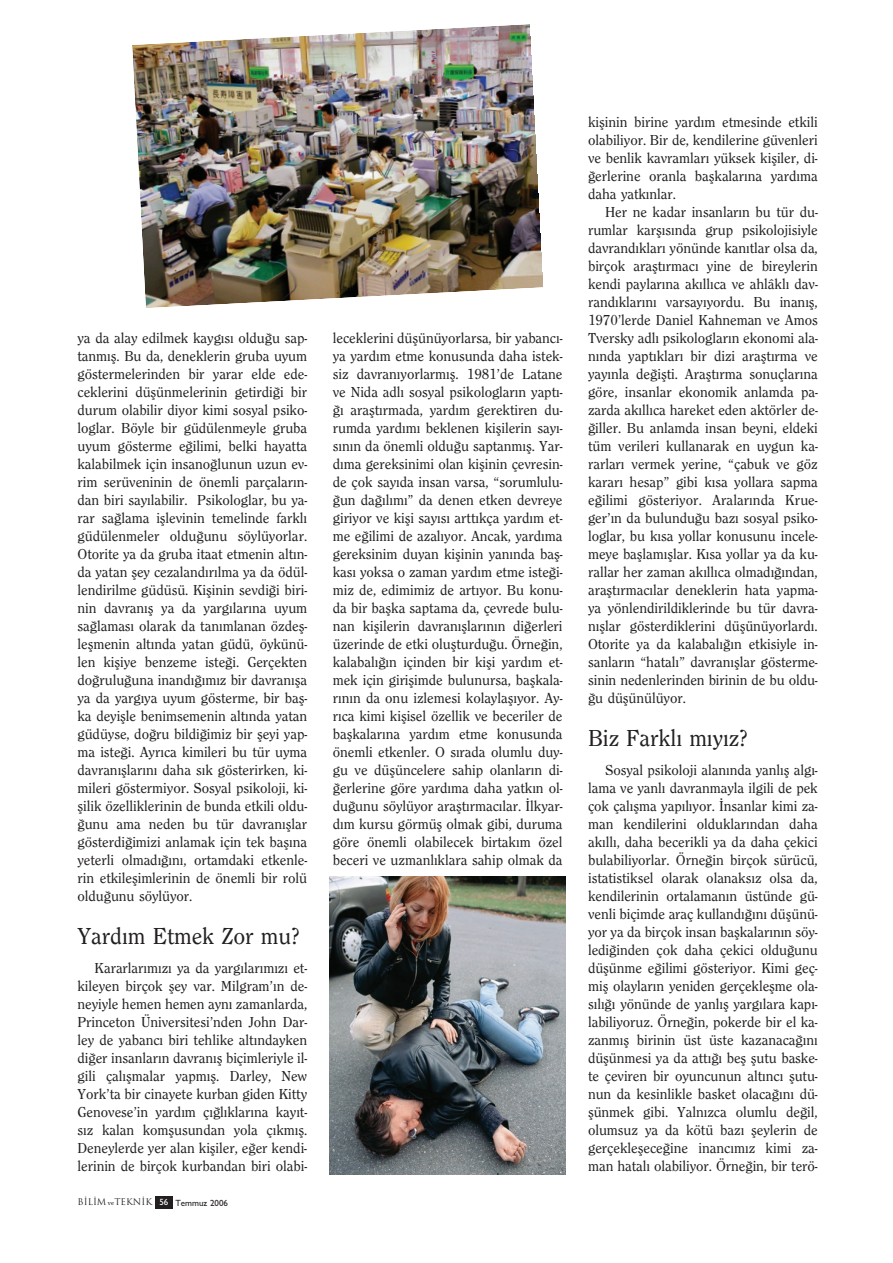
<style>
.page{position:relative;width:893px;height:1263px;background:#fff}
.page>*{position:absolute;margin:0;border:0;box-sizing:border-box;transform-origin:0 0}
.t1{font:500 24px "Clearface";letter-spacing:-.005em;color:#231f20}
.t2{font:500 15px/18px "Clearface";letter-spacing:-.005em;color:#231f20;text-align:justify}
.t3{font:9px "Trajan";color:#231f20}
.s1{font-family:"Bookman";font-weight:300;font-size:6px}
.s2{font-family:"Gill Sans";font-weight:500;color:#fff}
.s3{font-family:"Gill Sans";font-weight:500}
</style>
<div class="page">
<img style="left:132px;top:24px;width:434px;height:1185px">
<p class="t2" style="left:77px;top:329px;width:231px">ya da alay edilmek kayg›s› oldu¤u sap&shy;tanm›fl. Bu da, deneklerin gruba uyum göstermelerinden bir yarar elde ede&shy;ceklerini düflünmelerinin getirdi¤i bir durum olabilir diyor kimi sosyal psiko&shy;loglar. Böyle bir güdülenmeyle gruba uyum gösterme e¤ilimi, belki hayatta kalabilmek için insano¤lunun uzun ev&shy;rim serüveninin de önemli parçalar›n&shy;dan biri say›labilir. Psikologlar, bu ya&shy;rar sa¤lama ifllevinin temelinde farkl› güdülenmeler oldu¤unu söylüyorlar.<br>Otorite ya da gruba itaat etmenin alt›n&shy;da yatan fley cezaland›r›lma ya da ödül&shy;lendirilme güdüsü. Kiflinin sevdi¤i biri&shy;nin davran›fl ya da yarg›lar›na uyum sa¤lamas› olarak da tan›mlanan özdefl&shy;leflmenin alt›nda yatan güdü, öykünü&shy;len kifliye benzeme iste¤i. Gerçekten do¤rulu¤una inand›¤›m›z bir davran›fla ya da yarg›ya uyum gösterme, bir bafl&shy;ka deyiflle benimsemenin alt›nda yatan güdüyse, do¤ru bildi¤imiz bir fleyi yap&shy;ma iste¤i. Ayr›ca kimileri bu tür uyma davran›fllar›n› daha s›k gösterirken, ki&shy;mileri göstermiyor. Sosyal psikoloji, ki&shy;flilik özelliklerinin de bunda etkili oldu-¤unu ama neden bu tür davran›fllar gösterdi¤imizi anlamak için tek bafl›na yeterli olmad›¤›n›, ortamdaki etkenle&shy;rin etkileflimlerinin de önemli bir rolü oldu¤unu söylüyor.</p>
<h1 class="t1" style="left:77px;top:926px;width:224px">Yard›m Etmek Zor mu?</h1>
<p class="t2" style="left:77px;top:959px;width:231px;text-indent:17px">Kararlar›m›z› ya da yarg›lar›m›z› et&shy;kileyen birçok fley var. Milgram’›n de&shy;neyiyle hemen hemen ayn› zamanlarda, Princeton Üniversitesi’nden John Dar&shy;ley de yabanc› biri tehlike alt›ndayken di¤er insanlar›n davran›fl biçimleriyle il&shy;gili çal›flmalar yapm›fl. Darley, New York’ta bir cinayete kurban giden Kitty Genovese’in yard›m ç›¤l›klar›na kay›t&shy;s›z kalan komflusundan yola ç›km›fl.<br>Deneylerde yer alan kifliler, e¤er kendi&shy;lerinin de birçok kurbandan biri olabi-</p>
<p class="t3" style="left:77px;top:1197px;width:152px">B‹L‹M <span class="s1">ve</span>TEKN‹K <span class="s2">56</span> <span class="s3">Temmuz 2006</span></p>
<p class="t2" style="left:333px;top:329px;width:231px">leceklerini düflünüyorlarsa, bir yabanc›- ya yard›m etme konusunda daha istek&shy;siz davran›yorlarm›fl. 1981’de Latane ve Nida adl› sosyal psikologlar›n yapt›- ¤› araflt›rmada, yard›m gerektiren du&shy;rumda yard›m› beklenen kiflilerin say›- s›n›n da önemli oldu¤u saptanm›fl. Yar&shy;d›ma gereksinimi olan kiflinin çevresin&shy;de çok say›da insan varsa, “sorumlulu-¤un da¤›l›m›” da denen etken devreye giriyor ve kifli say›s› artt›kça yard›m et&shy;me e¤ilimi de azal›yor. Ancak, yard›ma gereksinim duyan kiflinin yan›nda bafl&shy;kas› yoksa o zaman yard›m etme iste¤i&shy;miz de, edimimiz de art›yor. Bu konu&shy;da bir baflka saptama da, çevrede bulu&shy;nan kiflilerin davran›fllar›n›n di¤erleri üzerinde de etki oluflturdu¤u. Örne¤in, kalabal›¤›n içinden bir kifli yard›m et&shy;mek için giriflimde bulunursa, baflkala&shy;r›n›n da onu izlemesi kolaylafl›yor. Ay&shy;r›ca kimi kiflisel özellik ve beceriler de baflkalar›na yard›m etme konusunda önemli etkenler. O s›rada olumlu duy&shy;gu ve düflüncelere sahip olanlar›n di-¤erlerine göre yard›ma daha yatk›n ol&shy;du¤unu söylüyor araflt›rmac›lar. ‹lkyar&shy;d›m kursu görmüfl olmak gibi, duruma göre önemli olabilecek birtak›m özel beceri ve uzmanl›klara sahip olmak da</p>
<p class="t2" style="left:588px;top:113px;width:231px">kiflinin birine yard›m etmesinde etkili olabiliyor. Bir de, kendilerine güvenleri ve benlik kavramlar› yüksek kifliler, di-¤erlerine oranla baflkalar›na yard›ma daha yatk›nlar.</p>
<p class="t2" style="left:588px;top:203px;width:231px;text-indent:17px">Her ne kadar insanlar›n bu tür du&shy;rumlar karfl›s›nda grup psikolojisiyle davrand›klar› yönünde kan›tlar olsa da, birçok araflt›rmac› yine de bireylerin kendi paylar›na ak›ll›ca ve ahlâkl› dav&shy;rand›klar›n› varsay›yordu. Bu inan›fl, 1970’lerde Daniel Kahneman ve Amos Tversky adl› psikologlar›n ekonomi ala&shy;n›nda yapt›klar› bir dizi araflt›rma ve yay›nla de¤iflti. Araflt›rma sonuçlar›na göre, insanlar ekonomik anlamda pa&shy;zarda ak›ll›ca hareket eden aktörler de-¤iller. Bu anlamda insan beyni, eldeki tüm verileri kullanarak en uygun ka&shy;rarlar› vermek yerine, “çabuk ve göz karar› hesap” gibi k›sa yollara sapma e¤ilimi gösteriyor. Aralar›nda Krue&shy;ger’›n da bulundu¤u baz› sosyal psiko&shy;loglar, bu k›sa yollar konusunu incele&shy;meye bafllam›fllar. K›sa yollar ya da ku&shy;rallar her zaman ak›ll›ca olmad›¤›ndan, araflt›rmac›lar deneklerin hata yapma&shy;ya yönlendirildiklerinde bu tür davra&shy;n›fllar gösterdiklerini düflünüyorlard›.<br>Otorite ya da kalabal›¤›n etkisiyle in&shy;sanlar›n “hatal›” davran›fllar gösterme&shy;sinin nedenlerinden birinin de bu oldu-¤u düflünülüyor.</p>
<h1 class="t1" style="left:588px;top:728px;width:162px">Biz Farkl› m›y›z?</h1>
<p class="t2" style="left:588px;top:761px;width:231px;text-indent:17px">Sosyal psikoloji alan›nda yanl›fl alg›- lama ve yanl› davranmayla ilgili de pek çok çal›flma yap›l›yor. ‹nsanlar kimi za&shy;man kendilerini olduklar›ndan daha ak›ll›, daha becerikli ya da daha çekici bulabiliyorlar. Örne¤in birçok sürücü, istatistiksel olarak olanaks›z olsa da, kendilerinin ortalaman›n üstünde gü&shy;venli biçimde araç kulland›¤›n› düflünü&shy;yor ya da birçok insan baflkalar›n›n söy&shy;ledi¤inden çok daha çekici oldu¤unu düflünme e¤ilimi gösteriyor. Kimi geç&shy;mifl olaylar›n yeniden gerçekleflme ola&shy;s›l›¤› yönünde de yanl›fl yarg›lara kap›- labiliyoruz. Örne¤in, pokerde bir el ka&shy;zanm›fl birinin üst üste kazanaca¤›n› düflünmesi ya da att›¤› befl flutu baske&shy;te çeviren bir oyuncunun alt›nc› flutu&shy;nun da kesinlikle basket olaca¤›n› dü&shy;flünmek gibi. Yaln›zca olumlu de¤il, olumsuz ya da kötü baz› fleylerin de gerçekleflece¤ine inanc›m›z kimi za&shy;man hatal› olabiliyor. Örne¤in, bir terö-</p>
</div>
